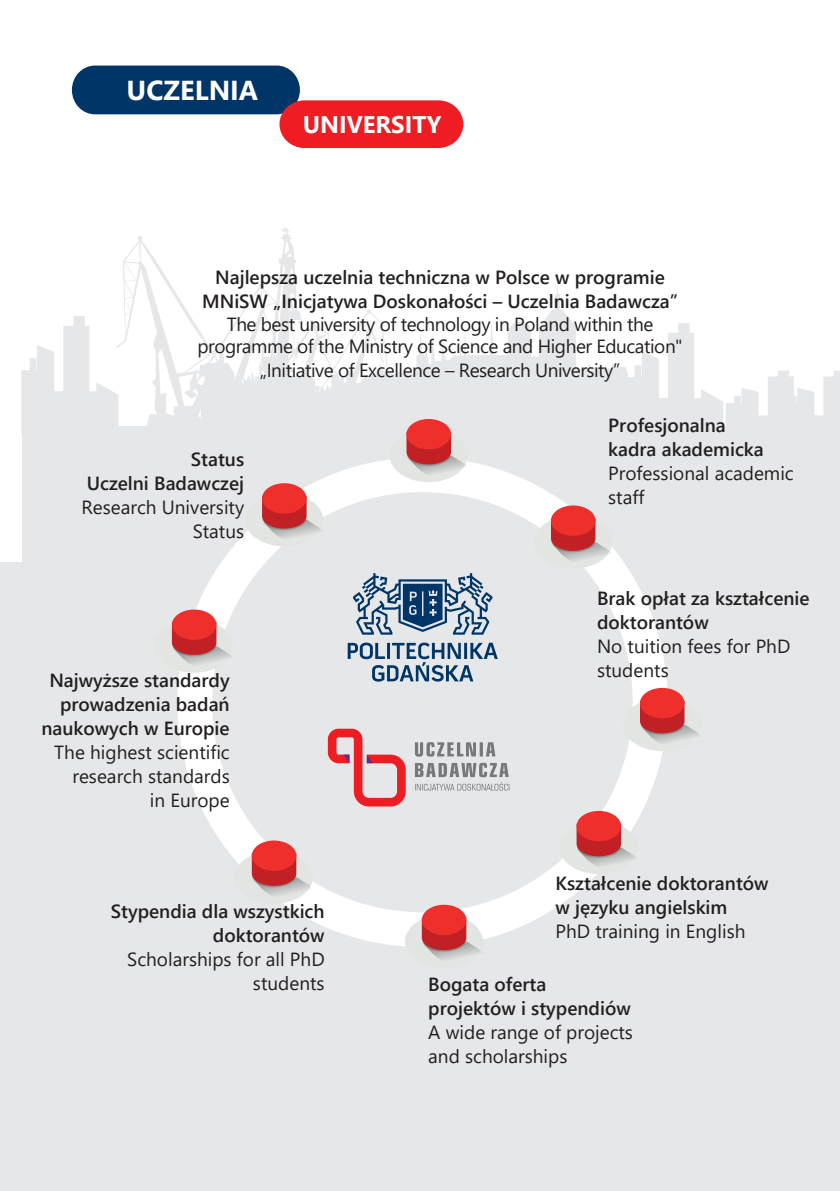
<style>
.page{position:relative;width:840px;height:1191px;background:#fff}
.page>*{position:absolute;margin:0;border:0;box-sizing:border-box;transform-origin:0 0}
.t1{font:700 27.4px "Segoe UI";color:#fff}
.t2{font:700 24px "Segoe UI";color:#fff}
.t3{font:600 19px/24px "Segoe UI";color:#231f20}
.t4{font:19px/24px "Segoe UI";color:#231f20;text-align:right}
.t5{font:19px/23.4px "Segoe UI";letter-spacing:-.025em;color:#231f20;text-align:center}
</style>
<div class="page">
<div style="left:0;top:562px;width:839px;height:629px;background:#e6e7e9"></div>
<svg style="left:634px;top:323px;width:205px;height:103px"></svg>
<svg style="left:396px;top:282px;width:238px;height:144px;fill:#e6e7e9"></svg>
<svg style="left:21px;top:228px;width:375px;height:206px"></svg>
<div style="left:22px;top:426px;width:817px;height:157px;background:#e6e7e9"></div>
<div style="left:72px;top:66px;width:228px;height:48px;background:#003667;border-radius:24px"></div>
<svg style="left:279px;top:100px;width:184px;height:48px"></svg>
<svg style="left:177px;top:460px;width:490px;height:487px"></svg>
<div style="left:389px;top:429px;width:78px;height:53px;background:#e3e5e3;border-radius:50%"></div>
<svg style="left:406px;top:437px;width:63px;height:43px"></svg>
<div style="left:406px;top:419px;width:45px;height:30px;background:#ee2f2c;border-radius:50%"></div>
<div style="left:533px;top:515px;width:78px;height:53px;background:#e3e5e3;border-radius:50%"></div>
<svg style="left:550px;top:518px;width:64px;height:49px"></svg>
<div style="left:550px;top:505px;width:45px;height:31px;background:#ee2f2c;border-radius:50%"></div>
<div style="left:245px;top:493px;width:78px;height:53px;background:#e3e5e3;border-radius:50%"></div>
<svg style="left:262px;top:496px;width:63px;height:49px"></svg>
<div style="left:262px;top:483px;width:44px;height:30px;background:#ee2f2c;border-radius:50%"></div>
<div style="left:155px;top:619px;width:78px;height:53px;background:#e3e5e3;border-radius:50%"></div>
<svg style="left:172px;top:622px;width:63px;height:49px"></svg>
<div style="left:172px;top:609px;width:44px;height:31px;background:#ee2f2c;border-radius:50%"></div>
<div style="left:235px;top:850px;width:78px;height:53px;background:#e3e5e3;border-radius:50%"></div>
<svg style="left:252px;top:853px;width:63px;height:49px"></svg>
<div style="left:252px;top:840px;width:44px;height:31px;background:#ee2f2c;border-radius:50%"></div>
<div style="left:404px;top:914px;width:78px;height:54px;background:#e3e5e3;border-radius:50%"></div>
<svg style="left:421px;top:917px;width:64px;height:43px"></svg>
<div style="left:421px;top:904px;width:45px;height:31px;background:#ee2f2c;border-radius:50%"></div>
<div style="left:559px;top:821px;width:78px;height:53px;background:#e3e5e3;border-radius:50%"></div>
<svg style="left:576px;top:823px;width:63px;height:49px"></svg>
<div style="left:576px;top:811px;width:44px;height:30px;background:#ee2f2c;border-radius:50%"></div>
<div style="left:622px;top:698px;width:78px;height:53px;background:#e3e5e3;border-radius:50%"></div>
<svg style="left:639px;top:700px;width:60px;height:49px"></svg>
<div style="left:639px;top:688px;width:45px;height:30px;background:#ee2f2c;border-radius:50%"></div>
<svg style="left:414px;top:742px;width:81px;height:14px"></svg>
<svg style="left:414px;top:763px;width:95px;height:27px"></svg>
<svg style="left:327px;top:728px;width:78px;height:78px"></svg>
<svg style="left:347px;top:573px;width:150px;height:108px"></svg>
<h1 class="t1" style="left:126px;top:65px;width:133px">UCZELNIA</h1>
<p class="t2" style="left:303px;top:102px;width:140px">UNIVERSITY</p>
<p class="t3" style="left:202px;top:263px;width:477px;text-align:center">Najlepsza uczelnia techniczna w Polsce w programie<br>MNiSW „Inicjatywa Doskonałości – Uczelnia Badawcza”</p>
<p class="t5" style="left:197px;top:310px;width:486px">The best university of technology in Poland within the programme of the Ministry of Science and Higher Education" „Initiative of Excellence – Research University”</p>
<p class="t3" style="left:608px;top:412px;width:157px">Profesjonalna kadra akademicka</p>
<p class="t4" style="left:608px;top:460px;width:187px;text-align:left">Professional academic staff</p>
<p class="t3" style="left:87px;top:446px;width:159px;text-align:right">Status<br>Uczelni Badawczej</p>
<p class="t4" style="left:81px;top:493px;width:164px">Research University<br>Status</p>
<p class="t3" style="left:41px;top:666px;width:190px;text-align:right">Najwyższe standardy prowadzenia badań naukowych w Europie</p>
<p class="t4" style="left:54px;top:738px;width:177px">The highest scientific research standards in Europe</p>
<p class="t3" style="left:111px;top:897px;width:215px;text-align:right">Stypendia dla wszystkich doktorantów</p>
<p class="t4" style="left:127px;top:945px;width:199px">Scholarships for all PhD students</p>
<p class="t3" style="left:596px;top:584px;width:214px">Brak opłat za kształcenie doktorantów</p>
<p class="t4" style="left:596px;top:632px;width:195px;text-align:left">No tuition fees for PhD students</p>
<p class="t3" style="left:555px;top:869px;width:214px">Kształcenie doktorantów w języku angielskim</p>
<p class="t4" style="left:555px;top:917px;width:191px">PhD training in English</p>
<p class="t3" style="left:428px;top:970px;width:204px">Bogata oferta projektów i stypendiów</p>
<p class="t4" style="left:428px;top:1018px;width:206px;text-align:left">A wide range of projects and scholarships</p>
</div>
